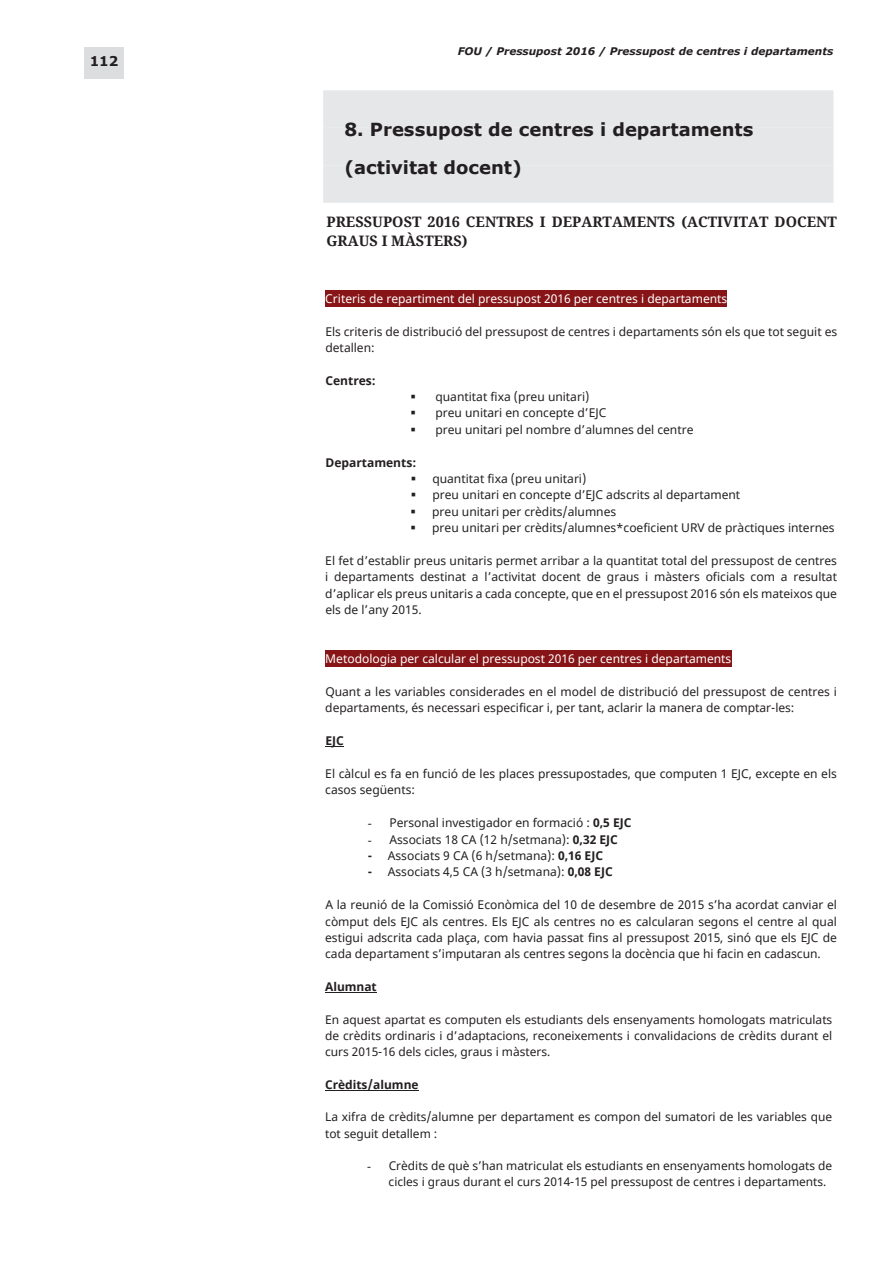
<style>
.page{position:relative;width:893px;height:1263px;background:#fff}
.page>*{position:absolute;margin:0;border:0;box-sizing:border-box;transform-origin:0 0}
.t1{font:700 18px/37.5px "Verdana";color:#231f20}
.t2{font:700 14.4px/19.6px "Noto Serif";color:#231f20}
.t3{font:700 13.5px "Verdana";color:#231f20}
.t4{font:12px/16.4px "Noto Sans";color:#231f20}
.t5{font:12px "Noto Sans";color:#fff}
.t6{font:700 12px "Noto Sans";color:#231f20}
.t7{font:italic 700 10.5px "Verdana";color:#231f20}
.s1{font-family:"Times New Roman"}
.s2{font-weight:700}
</style>
<div class="page">
<div style="left:84px;top:47px;width:39px;height:31px;background:#dcdddf"></div>
<div style="left:323px;top:90px;width:510px;height:38px;background:#e6e7e9"></div>
<div style="left:323px;top:128px;width:510px;height:37px;background:#e6e7e9"></div>
<div style="left:323px;top:165px;width:510px;height:38px;background:#e6e7e9"></div>
<div style="left:325px;top:290px;width:402px;height:16px;background:#871518"></div>
<div style="left:325px;top:650px;width:406px;height:17px;background:#871518"></div>
<svg style="left:325px;top:746px;width:19px;height:1px"></svg>
<hr style="left:325px;top:992px;width:52px;height:1px;background:#231f20">
<hr style="left:325px;top:1090px;width:93px;height:1px;background:#231f20">
<p class="t3" style="left:90px;top:53px;width:30px">112</p>
<p class="t7" style="left:458px;top:44px;width:377px">FOU / Pressupost 2016 / Pressupost de centres i departaments</p>
<h1 class="t1" style="left:344px;top:110px;width:410px">8. Pressupost de centres i departaments (activitat docent)</h1>
<p class="t2" style="left:326px;top:211px;width:512px">PRESSUPOST 2016 CENTRES I DEPARTAMENTS (ACTIVITAT DOCENT<br>GRAUS I MÀSTERS)</p>
<p class="t5" style="left:325px;top:290px;width:404px">Criteris de repartiment del pressupost 2016 per centres i departaments</p>
<p class="t4" style="left:325px;top:323px;width:513px">Els criteris de distribució del pressupost de centres i departaments són els que tot seguit es detallen:</p>
<p class="t6" style="left:325px;top:372px;width:52px">Centres:</p>
<p class="t4" style="left:411px;top:389px;width:180px">▪ quantitat fixa (preu unitari)</p>
<p class="t4" style="left:411px;top:405px;width:197px">▪ preu unitari en concepte d’EJC</p>
<p class="t4" style="left:411px;top:422px;width:284px">▪ preu unitari pel nombre d’alumnes del centre</p>
<p class="t6" style="left:325px;top:454px;width:92px">Departaments:</p>
<p class="t4" style="left:411px;top:471px;width:177px">▪ quantitat fixa (preu unitari)</p>
<p class="t4" style="left:411px;top:487px;width:331px">▪ preu unitari en concepte d’EJC adscrits al departament</p>
<p class="t4" style="left:410px;top:504px;width:207px">▪ preu unitari per crèdits/alumnes</p>
<p class="t4" style="left:410px;top:520px;width:426px">▪ preu unitari per crèdits/alumnes*coeficient URV de pràctiques internes</p>
<p class="t4" style="left:325px;top:553px;width:513px;text-align:justify">El fet d’establir preus unitaris permet arribar a la quantitat total del pressupost de centres i departaments destinat a l’activitat docent de graus i màsters oficials com a resultat d’aplicar els preus unitaris a cada concepte, que en el pressupost 2016 són els mateixos que els de l’any 2015.</p>
<p class="t5" style="left:325px;top:651px;width:408px">Metodologia per calcular el pressupost 2016 per centres i departaments</p>
<p class="t4" style="left:325px;top:684px;width:513px">Quant a les variables considerades en el model de distribució del pressupost de centres i departaments, és necessari especificar i, per tant, aclarir la manera de comptar-les:</p>
<p class="t6" style="left:325px;top:732px;width:20px">EJC</p>
<p class="t4" style="left:325px;top:766px;width:513px">El càlcul es fa en funció de les places pressupostades, que computen 1 EJC, excepte en els casos següents:</p>
<p class="t4" style="left:368px;top:815px;width:265px"><span class="s1">-</span> Personal investigador en formació : <span class="s2">0,5 EJC</span></p>
<p class="t4" style="left:368px;top:831px;width:252px"><span class="s1">-</span> Associats 18 CA (12 h/setmana): <span class="s2">0,32 EJC -</span></p>
<p class="t4" style="left:388px;top:848px;width:217px">Associats 9 CA (6 h/setmana): <span class="s2">0,16 EJC</span></p>
<p class="t6" style="left:368px;top:863px;width:6px">-</p>
<p class="t4" style="left:388px;top:864px;width:226px">Associats 4,5 CA (3 h/setmana): <span class="s2">0,08 EJC</span></p>
<p class="t4" style="left:325px;top:897px;width:513px;text-align:justify">A la reunió de la Comissió Econòmica del 10 de desembre de 2015 s’ha acordat canviar el còmput dels EJC als centres. Els EJC als centres no es calcularan segons el centre al qual estigui adscrita cada plaça, com havia passat fins al pressupost 2015, sinó que els EJC de cada departament s’imputaran als centres segons la docència que hi facin en cadascun.</p>
<p class="t6" style="left:325px;top:978px;width:53px">Alumnat</p>
<p class="t4" style="left:325px;top:1012px;width:509px;text-align:justify">En aquest apartat es computen els estudiants dels ensenyaments homologats matriculats de crèdits ordinaris i d’adaptacions, reconeixements i convalidacions de crèdits durant el curs 2015-16 dels cicles, graus i màsters.</p>
<p class="t6" style="left:325px;top:1076px;width:95px">Crèdits/alumne</p>
<p class="t4" style="left:325px;top:1109px;width:509px">La xifra de crèdits/alumne per departament es compon del sumatori de les variables que tot seguit detallem :</p>
<p class="t4" style="left:389px;top:1158px;width:445px;text-indent:-21px"><span class="s1">-</span> Crèdits de què s’han matriculat els estudiants en ensenyaments homologats de cicles i graus durant el curs 2014-15 pel pressupost de centres i departaments.</p>
</div>
